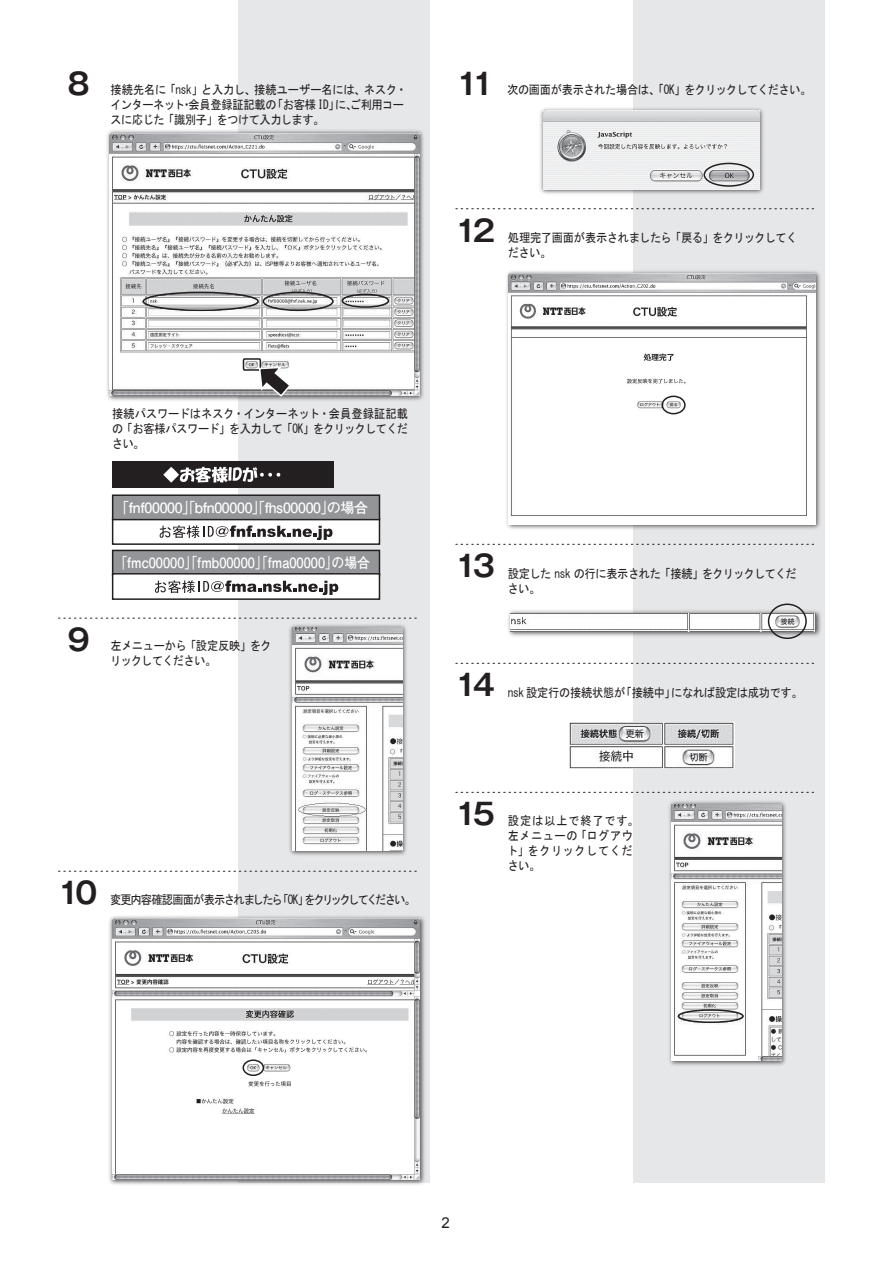
<style>
.page{position:relative;width:893px;height:1263px;background:#fff}
.page>*{position:absolute;margin:0;border:0;box-sizing:border-box;transform-origin:0 0}
.t1{font:700 29.55px "Gothic MB101 Pro De";letter-spacing:-.155em;color:#231f20}
.t2{font:15px "Arial";color:#231f20}
.t3{font:700 14.1px "Futo Go B101 Pro";letter-spacing:-.01em;color:#fff}
.t4{font:700 14.1px "Futo Go B101 Pro";letter-spacing:-.01em;color:#fff;scale:.91 1}
.t5{font:12.3px/15px "MS Gothic";letter-spacing:-.03em;color:#231f20;scale:.91 1}
.t6{font:12.3px/15px "MS Gothic";letter-spacing:.055em;color:#231f20;scale:.91 1}
.t7{font:12.3px "MS Gothic";letter-spacing:-.125em;color:#231f20;scale:.91 1}
</style>
<div class="page">
<div style="left:238px;top:0;width:191px;height:1182px;background:#e6e7e9"></div>
<div style="left:634px;top:0;width:191px;height:1182px;background:#e6e7e9"></div>
<svg style="left:58px;top:871px;width:224px;height:1px"></svg>
<svg style="left:58px;top:618px;width:224px;height:1px"></svg>
<img style="left:107px;top:130px;width:317px;height:271px">
<img style="left:110px;top:133px;width:309px;height:263px">
<div style="left:143px;top:292px;width:116px;height:19px;border:2px solid #231f20;border-radius:50%"></div>
<div style="left:263px;top:292px;width:71px;height:19px;border:2px solid #231f20;border-radius:50%"></div>
<div style="left:342px;top:294px;width:47px;height:14px;border:2px solid #231f20;border-radius:50%"></div>
<svg style="left:242px;top:357px;width:50px;height:41px;background:#afafaf"></svg>
<img style="left:109px;top:916px;width:318px;height:269px">
<img style="left:112px;top:919px;width:308px;height:261px">
<div style="left:243px;top:1059px;width:21px;height:17px;border:2px solid #231f20;border-radius:50%"></div>
<img style="left:540px;top:106px;width:224px;height:91px">
<img style="left:543px;top:111px;width:216px;height:79px">
<svg style="left:456px;top:208px;width:358px;height:1px"></svg>
<img style="left:506px;top:262px;width:314px;height:280px">
<img style="left:509px;top:274px;width:306px;height:250px">
<svg style="left:456px;top:544px;width:358px;height:1px"></svg>
<img style="left:508px;top:608px;width:313px;height:31px">
<img style="left:511px;top:613px;width:305px;height:18px">
<svg style="left:456px;top:663px;width:358px;height:1px"></svg>
<img style="left:570px;top:723px;width:165px;height:46px">
<svg style="left:456px;top:792px;width:358px;height:1px"></svg>
<img style="left:669px;top:801px;width:117px;height:265px">
<img style="left:672px;top:804px;width:109px;height:257px">
<div style="left:678px;top:1009px;width:66px;height:14px;border:2px solid #231f20;border-radius:50%"></div>
<div style="left:768px;top:603px;width:39px;height:36px;border:2px solid #231f20;border-radius:50%"></div>
<div style="left:661px;top:396px;width:25px;height:18px;border:2px solid #231f20;border-radius:50%"></div>
<div style="left:703px;top:163px;width:51px;height:24px;border:2px solid #231f20;border-radius:50%"></div>
<div style="left:112px;top:461px;width:222px;height:26px;background:#231f20"></div>
<svg style="left:163px;top:467px;width:117px;height:16px"></svg>
<div style="left:113px;top:519px;width:266px;height:25px;background:#fff"></div>
<div style="left:112px;top:518px;width:268px;height:27px;border:2px solid #231f20"></div>
<svg style="left:160px;top:525px;width:173px;height:15px"></svg>
<div style="left:113px;top:495px;width:266px;height:25px;background:#939598"></div>
<div style="left:112px;top:494px;width:268px;height:26px;border:2px solid #231f20"></div>
<div style="left:113px;top:550px;width:266px;height:26px;background:#939598"></div>
<div style="left:112px;top:550px;width:268px;height:26px;border:2px solid #231f20"></div>
<div style="left:113px;top:574px;width:266px;height:25px;background:#fff"></div>
<div style="left:112px;top:573px;width:268px;height:27px;border:2px solid #231f20"></div>
<svg style="left:155px;top:580px;width:183px;height:15px"></svg>
<img style="left:282px;top:617px;width:135px;height:255px">
<img style="left:292px;top:628px;width:110px;height:222px">
<p class="t1" style="left:67px;top:60px;width:24px">8</p>
<p class="t1" style="left:456px;top:60px;width:40px">11</p>
<p class="t5" style="left:110px;top:82px;width:328px">接続先名に「nsk」と入力し、接続ユーザー名には、ネスク・インターネット・会員登録証記載の「お客様 ID」に、ご利用コースに応じた「識別子」をつけて入力します。</p>
<p class="t5" style="left:507px;top:82px;width:336px">次の画面が表示された場合は、「OK」をクリックしてください。</p>
<p class="t1" style="left:455px;top:206px;width:42px">12</p>
<p class="t5" style="left:508px;top:230px;width:320px">処理完了画面が表示されましたら「戻る」をクリックしてください。</p>
<p class="t1" style="left:67px;top:615px;width:24px">9</p>
<p class="t5" style="left:112px;top:406px;width:327px;text-align:justify">接続パスワードはネスク・インターネット・会員登録証記載の「お客様パスワード」を入力して「OK」をクリックしてください。</p>
<p class="t3" style="left:115px;top:496px;width:255px">「fnf00000」「bfn00000」「fhs00000」の場合</p>
<p class="t4" style="left:114px;top:551px;width:282px">「fmc00000」「fmb00000」「fma00000」の場合</p>
<p class="t5" style="left:110px;top:638px;width:179px">左メニューから「設定反映」をクリックしてください。</p>
<p class="t1" style="left:58px;top:868px;width:42px">10</p>
<p class="t7" style="left:110px;top:894px;width:337px">変更内容確認画面が表示されましたら「OK」をクリックしてください。</p>
<p class="t1" style="left:455px;top:541px;width:42px">13</p>
<p class="t5" style="left:508px;top:566px;width:319px">設定した nsk の行に表示された「接続」をクリックしてください。</p>
<p class="t1" style="left:455px;top:660px;width:42px">14</p>
<p class="t5" style="left:508px;top:685px;width:325px">nsk 設定行の接続状態が「接続中」になれば設定は成功です。</p>
<p class="t1" style="left:455px;top:789px;width:42px">15</p>
<p class="t6" style="left:507px;top:813px;width:146px">設定は以上で終了です。左メニューの「ログアウト」をクリックしてください。</p>
<p class="t2" style="left:441px;top:1213px;width:10px">2</p>
</div>
